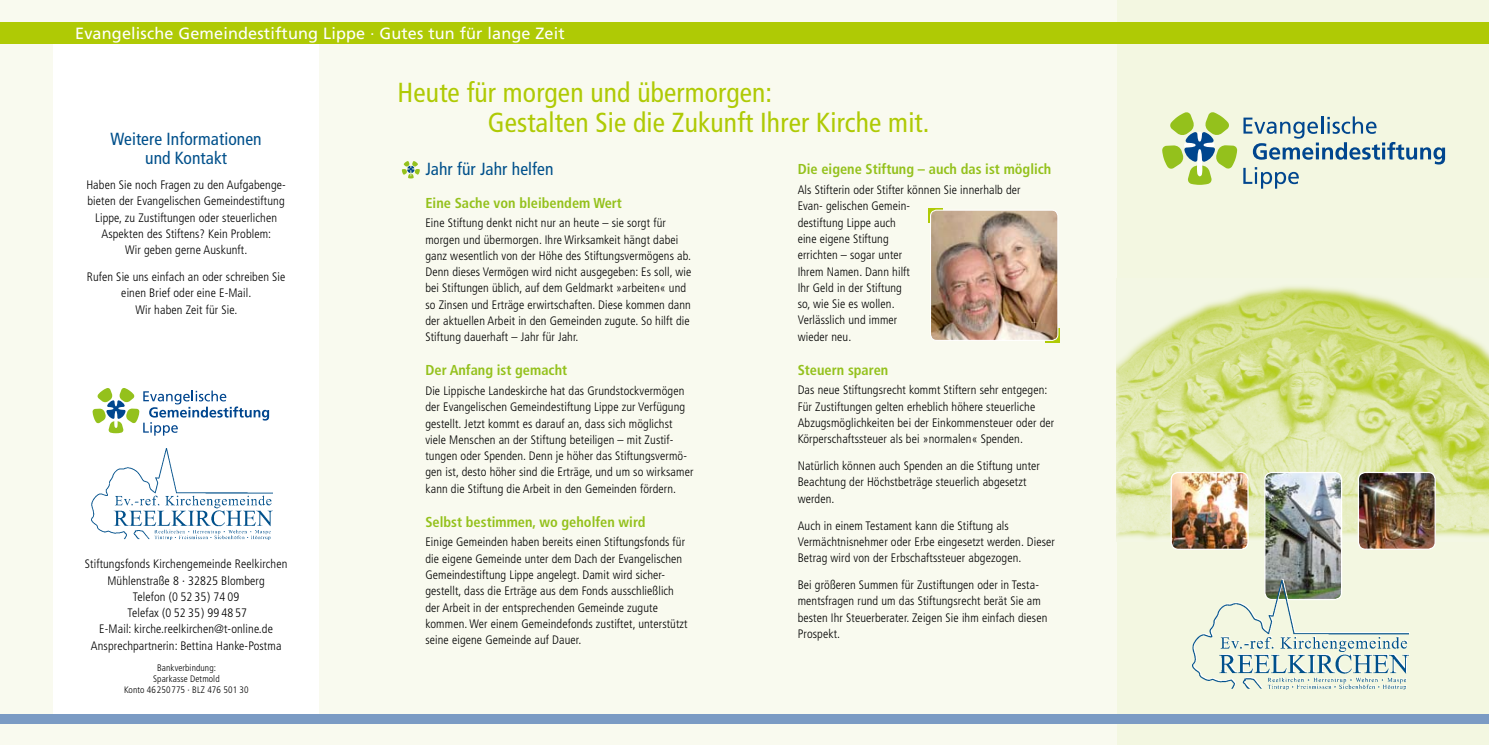
<style>
.page{position:relative;width:1489px;height:745px;background:#fff}
.page>*{position:absolute;margin:0;border:0;box-sizing:border-box;transform-origin:0 0}
.t1{font:condensed 27.5px/30px "Frutiger LT Std";letter-spacing:.005em;color:#afca05}
.t2{font:condensed 17.5px/18.8px "Frutiger LT Std";letter-spacing:.005em;color:#00508b;text-align:center}
.t3{font:16.25px "Frutiger LT Std";letter-spacing:.01em;color:#fff}
.t4{font:700 condensed 14.38px "Frutiger LT Std";color:#94c11c}
.t5{font:300 condensed 12.25px/16.2px "Frutiger LT Std";letter-spacing:.01em;color:#000}
.t6{font:300 condensed 9.38px/11.2px "Frutiger LT Std";letter-spacing:.01em;color:#000;text-align:center}
</style>
<div class="page">
<div style="left:1116px;top:0;width:372px;height:744px;background:#f3f7e1"></div>
<div style="left:0;top:0;width:1116px;height:744px;background:#f9faef"></div>
<div style="left:53px;top:40px;width:266px;height:680px;background:#fff"></div>
<div style="left:0;top:713px;width:1488px;height:10px;background:#7b9bc4"></div>
<div style="left:0;top:23px;width:1488px;height:21px;background:#afca05"></div>
<svg style="left:92px;top:388px;width:177px;height:47px"></svg>
<svg style="left:1243px;top:116px;width:201px;height:72px"></svg>
<svg style="left:1162px;top:112px;width:75px;height:73px"></svg>
<img style="left:1116px;top:286px;width:372px;height:255px">
<img style="left:1171px;top:472px;width:76px;height:77px">
<div style="left:1170px;top:471px;width:78px;height:78px;border:1px solid #fff;border-radius:7px"></div>
<img style="left:1264px;top:472px;width:77px;height:106px">
<div style="left:1264px;top:471px;width:77px;height:128px;border:1px solid #fff;border-radius:7px"></div>
<img style="left:1358px;top:472px;width:76px;height:77px">
<div style="left:1357px;top:471px;width:78px;height:78px;border:1px solid #fff;border-radius:7px"></div>
<svg style="left:402px;top:161px;width:18px;height:17px"></svg>
<div style="left:928px;top:208px;width:15px;height:15px;background:#afca05"></div>
<svg style="left:1045px;top:328px;width:14px;height:14px"></svg>
<img style="left:931px;top:211px;width:126px;height:129px">
<div style="left:929px;top:209px;width:129px;height:132px;border:1px solid #fff;border-radius:6px"></div>
<img style="left:92px;top:448px;width:180px;height:91px">
<img style="left:1192px;top:579px;width:215px;height:109px">
<h3 class="t3" style="left:75px;top:24px;width:491px">Evangelische Gemeindestiftung Lippe · Gutes tun für lange Zeit</h3>
<h2 class="t2" style="left:110px;top:130px;width:153px">Weitere Informationen und Kontakt</h2>
<p class="t5" style="left:86px;top:177px;width:201px;text-align:center">Haben Sie noch Fragen zu den Aufgabenge&shy;bieten der Evangelischen Gemeindestiftung Lippe, zu Zustiftungen oder steuerlichen Aspekten des Stiftens? Kein Problem:<br>Wir geben gerne Auskunft.</p>
<p class="t5" style="left:87px;top:269px;width:200px;text-align:center">Rufen Sie uns einfach an oder schreiben Sie einen Brief oder eine E-Mail.<br>Wir haben Zeit für Sie.</p>
<p class="t5" style="left:85px;top:555px;width:204px;text-align:center">Stiftungsfonds Kirchengemeinde Reelkirchen Mühlenstraße 8 · 32825 Blomberg<br>Telefon (0 52 35) 74 09<br>Telefax (0 52 35) 99 48 57<br>E-Mail: kirche.reelkirchen@t-online.de Ansprechpartnerin: Bettina Hanke-Postma</p>
<p class="t6" style="left:124px;top:661px;width:126px">Bankverbindung:<br>Sparkasse Detmold<br>Konto 46250775 · BLZ 476 501 30</p>
<h1 class="t1" style="left:487px;top:78px;width:443px;text-indent:-90px">Heute für morgen und übermorgen:<br>Gestalten Sie die Zukunft Ihrer Kirche mit.</h1>
<h2 class="t2" style="left:425px;top:160px;width:130px">Jahr für Jahr helfen</h2>
<p class="t4" style="left:425px;top:194px;width:198px">Eine Sache von bleibendem Wert</p>
<p class="t5" style="left:425px;top:215px;width:267px">Eine Stiftung denkt nicht nur an heute – sie sorgt für morgen und übermorgen. Ihre Wirksamkeit hängt dabei ganz wesentlich von der Höhe des Stiftungsvermögens ab.<br>Denn dieses Vermögen wird nicht ausgegeben: Es soll, wie bei Stiftungen üblich, auf dem Geldmarkt »arbeiten« und so Zinsen und Erträge erwirtschaften. Diese kommen dann der aktuellen Arbeit in den Gemeinden zugute. So hilft die Stiftung dauerhaft – Jahr für Jahr.</p>
<p class="t4" style="left:425px;top:361px;width:143px">Der Anfang ist gemacht</p>
<p class="t5" style="left:425px;top:382px;width:269px">Die Lippische Landeskirche hat das Grundstockvermögen der Evangelischen Gemeindestiftung Lippe zur Verfügung gestellt. Jetzt kommt es darauf an, dass sich möglichst viele Menschen an der Stiftung beteiligen – mit Zustif&shy;tungen oder Spenden. Denn je höher das Stiftungsvermö&shy;gen ist, desto höher sind die Erträge, und um so wirksamer kann die Stiftung die Arbeit in den Gemeinden fördern.</p>
<p class="t4" style="left:425px;top:513px;width:222px">Selbst bestimmen, wo geholfen wird</p>
<p class="t5" style="left:425px;top:534px;width:264px">Einige Gemeinden haben bereits einen Stiftungsfonds für die eigene Gemeinde unter dem Dach der Evangelischen Gemeindestiftung Lippe angelegt. Damit wird sicher&shy;gestellt, dass die Erträge aus dem Fonds ausschließlich der Arbeit in der entsprechenden Gemeinde zugute kommen. Wer einem Gemeindefonds zustiftet, unterstützt seine eigene Gemeinde auf Dauer.</p>
<p class="t4" style="left:797px;top:161px;width:255px">Die eigene Stiftung – auch das ist möglich</p>
<p class="t5" style="left:797px;top:182px;width:224px">Als Stifterin oder Stifter können Sie innerhalb der<br>Evan- gelischen Gemein-<br>destiftung Lippe auch<br>eine eigene Stiftung<br>errichten – sogar unter<br>Ihrem Namen. Dann hilft<br>Ihr Geld in der Stiftung<br>so, wie Sie es wollen.<br>Verlässlich und immer<br>wieder neu.</p>
<p class="t4" style="left:797px;top:361px;width:92px">Steuern sparen</p>
<p class="t5" style="left:797px;top:382px;width:258px">Das neue Stiftungsrecht kommt Stiftern sehr entgegen:<br>Für Zustiftungen gelten erheblich höhere steuerliche Abzugsmöglichkeiten bei der Einkommensteuer oder der Körperschaftssteuer als bei »normalen« Spenden.</p>
<p class="t5" style="left:797px;top:457px;width:244px">Natürlich können auch Spenden an die Stiftung unter<br>Beachtung der Höchstbeträge steuerlich abgesetzt werden.</p>
<p class="t5" style="left:797px;top:517px;width:259px">Auch in einem Testament kann die Stiftung als<br>Vermächtnisnehmer oder Erbe eingesetzt werden. Dieser<br>Betrag wird von der Erbschaftssteuer abgezogen.</p>
<p class="t5" style="left:797px;top:576px;width:251px">Bei größeren Summen für Zustiftungen oder in Testa&shy;mentsfragen rund um das Stiftungsrecht berät Sie am besten Ihr Steuerberater. Zeigen Sie ihm einfach diesen Prospekt.</p>
</div>
